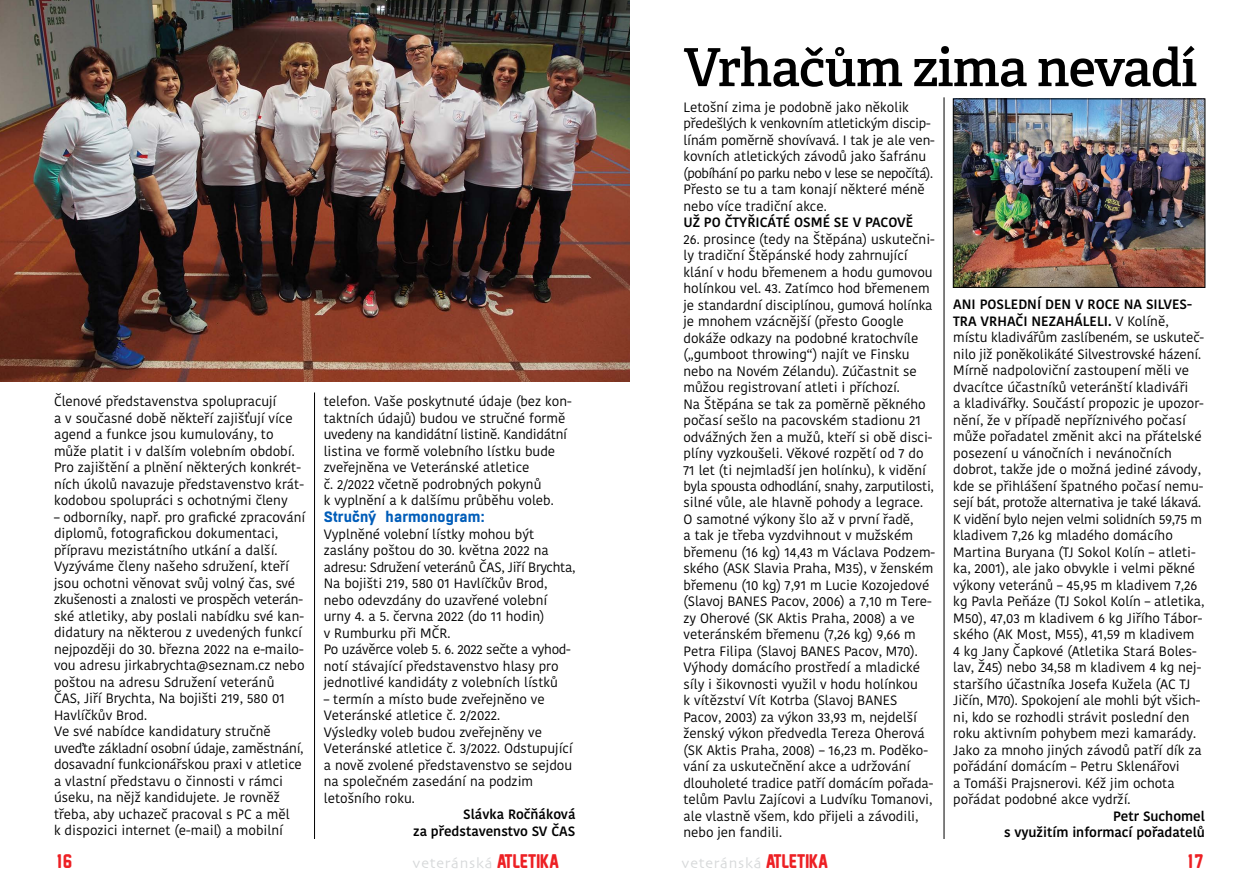
<style>
.page{position:relative;width:1259px;height:893px;background:#fff}
.page>*{position:absolute;margin:0;border:0;box-sizing:border-box;transform-origin:0 0}
.t1{font:600 52.5px "Adelle";letter-spacing:-.02em;color:#000}
.t2{font:18px "New Athletic M54";color:#ed2024}
.t3{font:15px "Skia";letter-spacing:.05em;color:#d7d9da}
.t4{font:700 15px "Boxed";letter-spacing:.01em;color:#005db9}
.t5{font:13.5px/16.5px "Kohinoor Devanagari";color:#000}
.t6{font:500 13.5px/16.5px "Kohinoor Devanagari";color:#000;text-align:right}
.s1{font-weight:500}
.s2{font-family:"New Athletic M54";font-size:18px;color:#ed2024}
</style>
<div class="page">
<hr style="left:943px;top:97px;width:1px;height:742px;background:#000">
<hr style="left:314px;top:392px;width:1px;height:447px;background:#000">
<img style="left:955px;top:101px;width:248px;height:185px">
<div style="left:953px;top:99px;width:252px;height:189px;border:1px solid #000"></div>
<img style="left:0;top:0;width:629px;height:382px">
<p class="t5" style="left:54px;top:393px;width:251px">Členové představenstva spolupracují<br>a v současné době někteří zajišťují více agend a funkce jsou kumulovány, to může platit i v dalším volebním období.<br>Pro zajištění a plnění některých konkrét&shy;ních úkolů navazuje představenstvo krát&shy;kodobou spolupráci s ochotnými členy</p>
<p class="t5" style="left:54px;top:509px;width:253px">– odborníky, např. pro grafické zpracování diplomů, fotografickou dokumentaci, přípravu mezistátního utkání a další.<br>Vyzýváme členy našeho sdružení, kteří jsou ochotni věnovat svůj volný čas, své zkušenosti a znalosti ve prospěch veterán&shy;ské atletiky, aby poslali nabídku své kan&shy;didatury na některou z uvedených funkcí nejpozději do 30. března 2022 na e-mailo&shy;vou adresu jirkabrychta@seznam.cz nebo poštou na adresu Sdružení veteránů<br>ČAS, Jiří Brychta, Na bojišti 219, 580 01<br>Havlíčkův Brod.<br>Ve své nabídce kandidatury stručně uveďte základní osobní údaje, zaměstnání, dosavadní funkcionářskou praxi v atletice a vlastní představu o činnosti v rámci úseku, na nějž kandidujete. Je rovněž třeba, aby uchazeč pracoval s PC a měl<br>k dispozici internet (e-mail) a mobilní</p>
<p class="t5" style="left:324px;top:393px;width:249px">telefon. Vaše poskytnuté údaje (bez kon&shy;taktních údajů) budou ve stručné formě uvedeny na kandidátní listině. Kandidátní listina ve formě volebního lístku bude zveřejněna ve Veteránské atletice<br>č. 2/2022 včetně podrobných pokynů<br>k vyplnění a k dalšímu průběhu voleb.</p>
<p class="t4" style="left:324px;top:507px;width:162px">Stručný harmonogram:</p>
<p class="t5" style="left:324px;top:526px;width:253px">Vyplněné volební lístky mohou být zaslány poštou do 30. května 2022 na adresu: Sdružení veteránů ČAS, Jiří Brychta, Na bojišti 219, 580 01 Havlíčkův Brod, nebo odevzdány do uzavřené volební urny 4. a 5. června 2022 (do 11 hodin)<br>v Rumburku při MČR.<br>Po uzávěrce voleb 5. 6. 2022 sečte a vyhod&shy;notí stávající představenstvo hlasy pro jednotlivé kandidáty z volebních lístků</p>
<p class="t5" style="left:324px;top:691px;width:251px">– termín a místo bude zveřejněno ve Veteránské atletice č. 2/2022.<br>Výsledky voleb budou zveřejněny ve Veteránské atletice č. 3/2022. Odstupující a nově zvolené představenstvo se sejdou na společném zasedání na podzim letošního roku.</p>
<p class="t6" style="left:413px;top:806px;width:164px">Slávka Ročňáková<br>za představenstvo SV ČAS</p>
<h1 class="t1" style="left:683px;top:35px;width:515px">Vrhačům zima nevadí</h1>
<p class="t5" style="left:683px;top:99px;width:253px">Letošní zima je podobně jako několik předešlých k venkovním atletickým discip&shy;línám poměrně shovívavá. I tak je ale ven&shy;kovních atletických závodů jako šafránu (pobíhání po parku nebo v lese se nepočítá).<br>Přesto se tu a tam konají některé méně nebo více tradiční akce.</p>
<p class="t6" style="left:683px;top:214px;width:231px">UŽ PO ČTYŘICÁTÉ OSMÉ SE V PACOVĚ</p>
<p class="t5" style="left:683px;top:231px;width:253px">26. prosince (tedy na Štěpána) uskutečni&shy;ly tradiční Štěpánské hody zahrnující klání v hodu břemenem a hodu gumovou holínkou vel. 43. Zatímco hod břemenem je standardní disciplínou, gumová holínka je mnohem vzácnější (přesto Google dokáže odkazy na podobné kratochvíle („gumboot throwing“) najít ve Finsku nebo na Novém Zélandu). Zúčastnit se můžou registrovaní atleti i příchozí.<br>Na Štěpána se tak za poměrně pěkného počasí sešlo na pacovském stadionu 21 odvážných žen a mužů, kteří si obě disci&shy;plíny vyzkoušeli. Věkové rozpětí od 7 do 71 let (ti nejmladší jen holínku), k vidění byla spousta odhodlání, snahy, zarputilosti, silné vůle, ale hlavně pohody a legrace.<br>O samotné výkony šlo až v první řadě,<br>a tak je třeba vyzdvihnout v mužském břemenu (16 kg) 14,43 m Václava Podzem&shy;ského (ASK Slavia Praha, M35), v ženském břemenu (10 kg) 7,91 m Lucie Kozojedové (Slavoj BANES Pacov, 2006) a 7,10 m Tere&shy;zy Oherové (SK Aktis Praha, 2008) a ve veteránském břemenu (7,26 kg) 9,66 m Petra Filipa (Slavoj BANES Pacov, M70).<br>Výhody domácího prostředí a mladické síly i šikovnosti využil v hodu holínkou<br>k vítězství Vít Kotrba (Slavoj BANES Pacov, 2003) za výkon 33,93 m, nejdelší ženský výkon předvedla Tereza Oherová (SK Aktis Praha, 2008) – 16,23 m. Poděko&shy;vání za uskutečnění akce a udržování dlouholeté tradice patří domácím pořada&shy;telům Pavlu Zajícovi a Ludvíku Tomanovi, ale vlastně všem, kdo přijeli a závodili, nebo jen fandili.</p>
<p class="t5" style="left:953px;top:296px;width:253px"><span class="s1">ANI POSLEDNÍ DEN V ROCE NA SILVES-TRA VRHAČI NEZAHÁLELI.</span> V Kolíně, místu kladivářům zaslíbeném, se uskuteč&shy;nilo již poněkolikáté Silvestrovské házení.<br>Mírně nadpoloviční zastoupení měli ve dvacítce účastníků veteránští kladiváři<br>a kladivářky. Součástí propozic je upozor&shy;nění, že v případě nepříznivého počasí může pořadatel změnit akci na přátelské posezení u vánočních i nevánočních dobrot, takže jde o možná jediné závody, kde se přihlášení špatného počasí nemu&shy;sejí bát, protože alternativa je také lákavá.<br>K vidění bylo nejen velmi solidních 59,75 m kladivem 7,26 kg mladého domácího Martina Buryana (TJ Sokol Kolín – atleti&shy;ka, 2001), ale jako obvykle i velmi pěkné výkony veteránů – 45,95 m kladivem 7,26 kg Pavla Peňáze (TJ Sokol Kolín – atletika, M50), 47,03 m kladivem 6 kg Jiřího Tábor&shy;ského (AK Most, M55), 41,59 m kladivem 4 kg Jany Čapkové (Atletika Stará Boles&shy;lav, Ž45) nebo 34,58 m kladivem 4 kg nej&shy;staršího účastníka Josefa Kužela (AC TJ Jičín, M70). Spokojení ale mohli být všich&shy;ni, kdo se rozhodli strávit poslední den roku aktivním pohybem mezi kamarády.<br>Jako za mnoho jiných závodů patří dík za pořádání domácím – Petru Sklenářovi<br>a Tomáši Prajsnerovi. Kéž jim ochota pořádat podobné akce vydrží.</p>
<p class="t6" style="left:1004px;top:808px;width:202px">Petr Suchomel<br>s využitím informací pořadatelů</p>
<h2 class="t2" style="left:57px;top:851px;width:17px">16</h2>
<p class="t3" style="left:412px;top:854px;width:148px">veteránská <span class="s2">ATLETIKA</span></p>
<p class="t3" style="left:681px;top:854px;width:148px">veteránská <span class="s2">ATLETIKA</span></p>
<h2 class="t2" style="left:1188px;top:851px;width:17px">17</h2>
</div>
